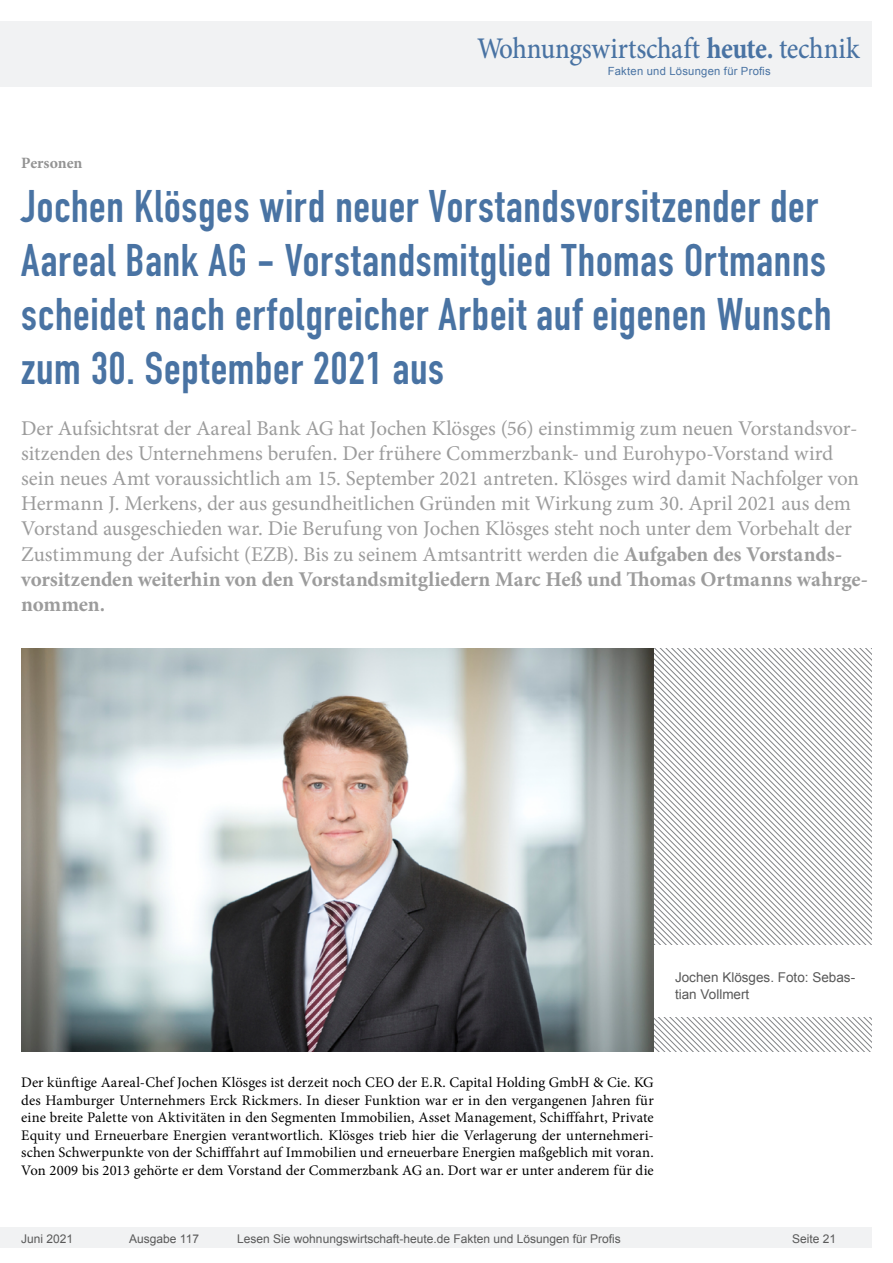
<style>
.page{position:relative;width:893px;height:1263px;background:#fff}
.page>*{position:absolute;margin:0;border:0;box-sizing:border-box;transform-origin:0 0}
.Überschrift_Groß{font:45px/54px "DIN Engschrift";letter-spacing:.015em;color:#4973a3}
.t1{font:500 30px "Minion Pro";letter-spacing:-.01em;color:#4973a3;scale:.9 1}
.Anlesetext{font:21px/25.2px "Minion Pro";letter-spacing:-.005em;color:#9c9c9c}
.Kategorie{font:700 15.75px "Minion Pro";letter-spacing:-.005em;color:#939393}
.Fließtext_erste_Zeil{font:14.7px/17.5px "Minion Pro";letter-spacing:.005em;color:#000;text-align:justify}
.Bildunterschrift{font:13.5px/17.5px "Arial";color:#595959}
.t2{font:12px "Arial";color:#595959}
.t3{font:11.25px "Arial";letter-spacing:.025em;color:#4973a3}
.s1{font-weight:700}
</style>
<div class="page">
<div style="left:0;top:1227px;width:872px;height:20px;background:#f1f2f3"></div>
<div style="left:0;top:21px;width:872px;height:66px;background:#f1f2f3"></div>
<svg style="left:654px;top:648px;width:218px;height:95px"></svg>
<svg style="left:654px;top:743px;width:218px;height:309px"></svg>
<div style="left:654px;top:945px;width:237px;height:72px;background:#fff"></div>
<img style="left:21px;top:648px;width:632px;height:404px">
<h2 class="t1" style="left:477px;top:28px;width:426px">Wohnungswirtschaft <span class="s1">heute.</span> technik</h2>
<p class="t3" style="left:608px;top:63px;width:165px">Fakten und Lösungen für Profis</p>
<p class="Kategorie" style="left:21px;top:152px;width:63px">Personen</p>
<p class="Überschrift_Groß" style="left:21px;top:180px;width:812px">Jochen Klösges wird neuer Vorstandsvorsitzender der Aareal Bank AG - Vorstandsmitglied Thomas Ortmanns scheidet nach erfolgreicher Arbeit auf eigenen Wunsch zum 30. September 2021 aus</p>
<p class="Anlesetext" style="left:21px;top:415px;width:848px">Der Aufsichtsrat der Aareal Bank AG hat Jochen Klösges (56) einstimmig zum neuen Vorstandsvor&shy;sitzenden des Unternehmens berufen. Der frühere Commerzbank- und Eurohypo-Vorstand wird sein neues Amt voraussichtlich am 15. September 2021 antreten. Klösges wird damit Nachfolger von Hermann J. Merkens, der aus gesundheitlichen Gründen mit Wirkung zum 30. April 2021 aus dem Vorstand ausgeschieden war. Die Berufung von Jochen Klösges steht noch unter dem Vorbehalt der Zustimmung der Aufsicht (EZB). Bis zu seinem Amtsantritt werden die <span class="s1">Aufgaben des Vorstands&shy;vorsitzenden weiterhin von den Vorstandsmitgliedern Marc Heß und Thomas Ortmanns wahrge&shy;nommen.</span></p>
<p class="Bildunterschrift" style="left:675px;top:968px;width:182px">Jochen Klösges. Foto: Sebas&shy;tian Vollmert</p>
<p class="Fließtext_erste_Zeil" style="left:21px;top:1074px;width:634px">Der künftige Aareal-Chef Jochen Klösges ist derzeit noch CEO der E.R. Capital Holding GmbH &amp; Cie. KG des Hamburger Unternehmers Erck Rickmers. In dieser Funktion war er in den vergangenen Jahren für eine breite Palette von Aktivitäten in den Segmenten Immobilien, Asset Management, Schifffahrt, Private Equity und Erneuerbare Energien verantwortlich. Klösges trieb hier die Verlagerung der unternehmeri&shy;schen Schwerpunkte von der Schifffahrt auf Immobilien und erneuerbare Energien maßgeblich mit voran.<br>Von 2009 bis 2013 gehörte er dem Vorstand der Commerzbank AG an. Dort war er unter anderem für die</p>
<p class="t2" style="left:21px;top:1230px;width:54px">Juni 2021</p>
<p class="t2" style="left:129px;top:1230px;width:71px">Ausgabe 117</p>
<p class="t2" style="left:237px;top:1230px;width:385px">Lesen Sie wohnungswirtschaft-heute.de Fakten und Lösungen für Profis</p>
<p class="t2" style="left:792px;top:1231px;width:46px">Seite 21</p>
</div>
